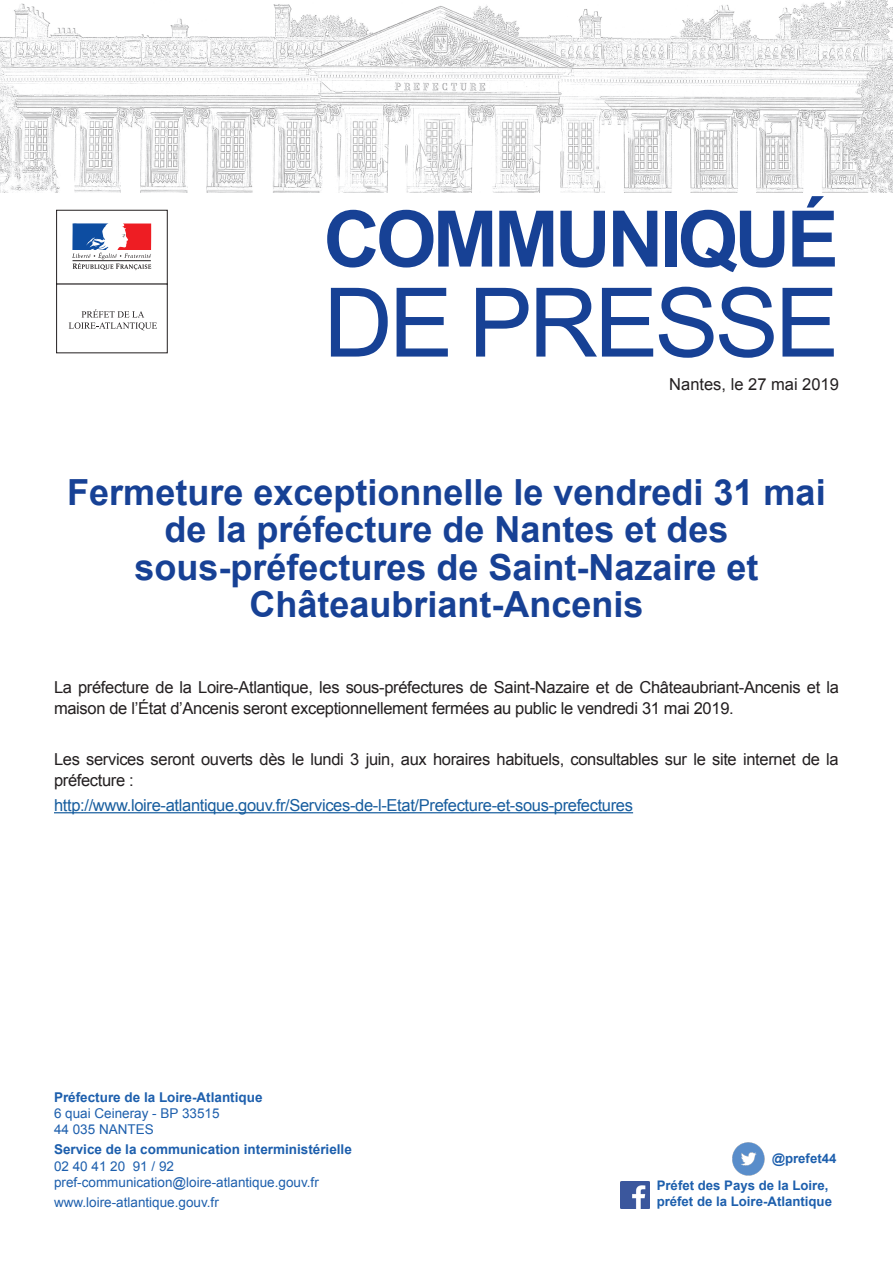
<style>
.page{position:relative;width:893px;height:1263px;background:#fff}
.page>*{position:absolute;margin:0;border:0;box-sizing:border-box;transform-origin:0 0}
.t1{font:96px "Arial";letter-spacing:-.04em;color:#174195}
.t2{font:700 78px "Arial";letter-spacing:-.05em;color:#174195}
.t3{font:700 36px/37.5px "Arial";color:#174195;text-align:center}
.t4{font:16.5px/21px "Arial";letter-spacing:-.02em;color:#231f20}
.t5{font:16.5px "Arial";letter-spacing:-.02em;color:#175d9e}
.t6{font:16.5px "Arial";color:#231f20}
.t7{font:13.5px "Arial";color:#1d5fad}
.t8{font:700 13.5px "Arial";color:#1d5fad}
.t9{font:700 13.2px/15.9px "Arial";color:#1d5fad}
</style>
<div class="page">
<img style="left:0;top:0;width:893px;height:192px">
<div style="left:56px;top:210px;width:112px;height:75px;border:1px solid #231f20"></div>
<div style="left:56px;top:284px;width:112px;height:69px;border:1px solid #231f20"></div>
<svg style="left:69px;top:309px;width:88px;height:21px"></svg>
<svg style="left:72px;top:224px;width:79px;height:46px"></svg>
<hr style="left:54px;top:812px;width:579px;height:1px;background:#175d9e">
<img style="left:620px;top:1181px;width:30px;height:28px">
<img style="left:732px;top:1142px;width:33px;height:34px">
<p class="t2" style="left:323px;top:187px;width:517px">COMMUNIQUÉ</p>
<p class="t1" style="left:323px;top:260px;width:517px">DE PRESSE</p>
<p class="t6" style="left:669px;top:373px;width:171px">Nantes, le 27 mai 2019</p>
<p class="t3" style="left:67px;top:474px;width:760px">Fermeture exceptionnelle le vendredi 31 mai de la préfecture de Nantes et des</p>
<p class="t3" style="left:134px;top:549px;width:626px">sous-préfectures de Saint-Nazaire et<br>Châteaubriant-Ancenis</p>
<p class="t4" style="left:54px;top:677px;width:786px">La préfecture de la Loire-Atlantique, les sous-préfectures de Saint-Nazaire et de Châteaubriant-Ancenis et la maison de l’État d’Ancenis seront exceptionnellement fermées au public le vendredi 31 mai 2019.</p>
<p class="t4" style="left:54px;top:749px;width:786px">Les services seront ouverts dès le lundi 3 juin, aux horaires habituels, consultables sur le site internet de la préfecture :</p>
<p class="t5" style="left:54px;top:794px;width:581px">http://www.loire-atlantique.gouv.fr/Services-de-l-Etat/Prefecture-et-sous-prefectures</p>
<p class="t8" style="left:54px;top:1088px;width:210px">Préfecture de la Loire-Atlantique</p>
<p class="t7" style="left:54px;top:1104px;width:167px">6 quai Ceineray - BP 33515</p>
<p class="t7" style="left:54px;top:1120px;width:101px">44 035 NANTES</p>
<p class="t8" style="left:54px;top:1141px;width:299px">Service de la communication interministérielle</p>
<p class="t7" style="left:54px;top:1157px;width:122px">02 40 41 20 91 / 92</p>
<p class="t7" style="left:54px;top:1173px;width:266px">pref-communication@loire-atlantique.gouv.fr</p>
<p class="t7" style="left:54px;top:1194px;width:166px">www.loire-atlantique.gouv.fr</p>
<p class="t9" style="left:772px;top:1151px;width:66px">@prefet44</p>
<p class="t9" style="left:657px;top:1178px;width:177px">Préfet des Pays de la Loire, préfet de la Loire-Atlantique</p>
</div>
